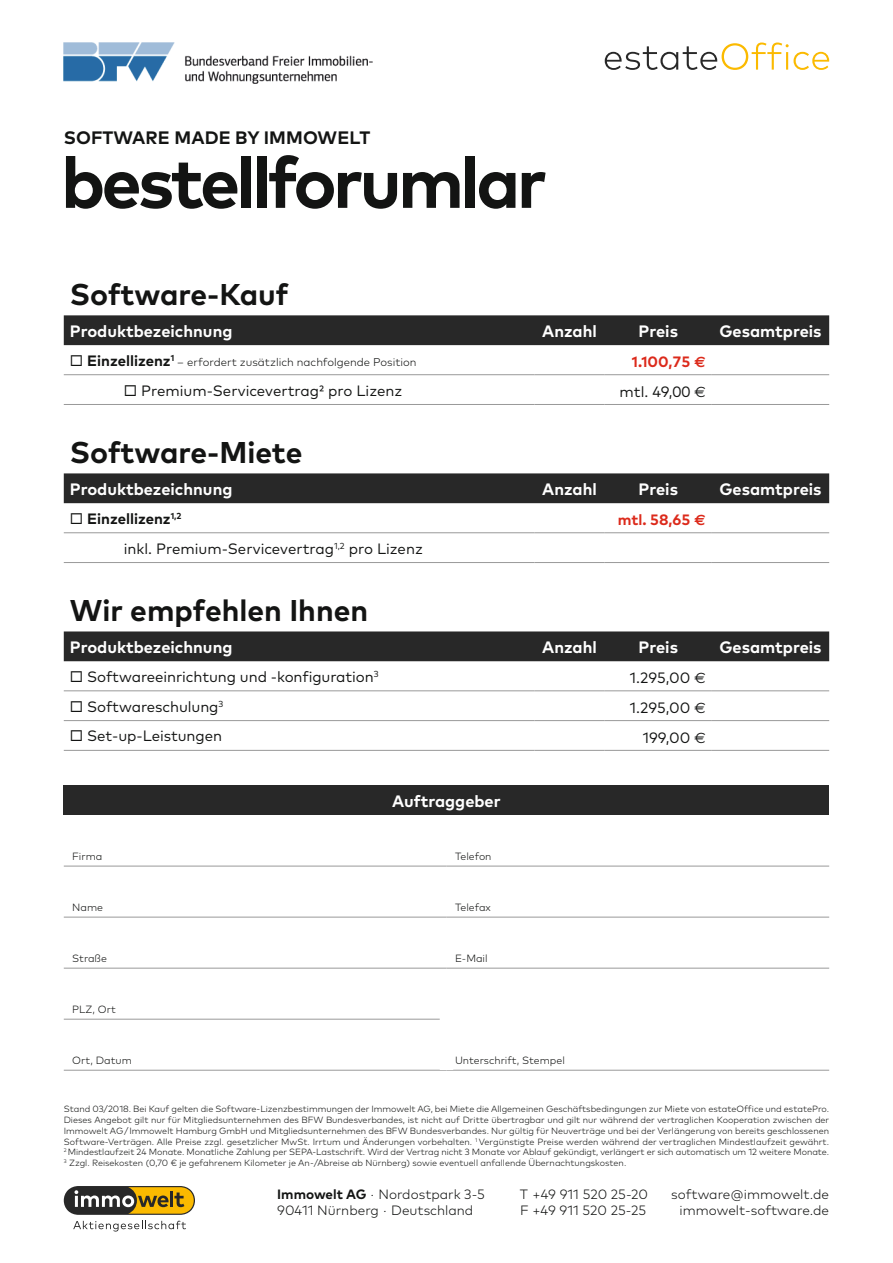
<style>
.page{position:relative;width:893px;height:1263px;background:#fff}
.page>*{position:absolute;margin:0;border:0;box-sizing:border-box;transform-origin:0 0}
.t1{font:700 72px "Mark OT";letter-spacing:-.05em;color:#131413}
.t2{font:700 30px "Mark OT";color:#131413}
.t3{font:700 18px "Mark OT";letter-spacing:.005em;color:#131413}
.t4{font:700 16.5px "Mark OT";color:#fff}
.t5{font:15px "Mark OT";letter-spacing:-.005em;color:#131413}
.t6{font:700 15px "Mark OT";color:#dc2a1b}
.t7{font:700 15px "Mark OT";color:#131413}
.t8{font:300 13.5px "Mark OT";color:#131413}
.t9{font:300 11.25px "Mark OT";color:#131413}
.t10{font:300 10.5px "Mark OT";color:#131413}
.t11{font:300 9px/10.8px "Mark OT";color:#131413;text-align:justify}
.t12{font:8.7px "Mark OT";color:#131413}
.t13{font:700 8.7px "Mark OT";color:#131413}
.s1{font-weight:700;font-size:15px}
.s2{font-family:"Euro Sans Std"}
.s3{font-weight:700}
</style>
<div class="page">
<svg style="left:605px;top:43px;width:224px;height:27px"></svg>
<div style="left:64px;top:315px;width:765px;height:30px;background:#282828"></div>
<hr style="left:64px;top:374px;width:470px;height:1px;background:#999">
<hr style="left:534px;top:374px;width:71px;height:1px;background:#999">
<hr style="left:605px;top:374px;width:107px;height:1px;background:#999">
<hr style="left:712px;top:374px;width:117px;height:1px;background:#999">
<hr style="left:64px;top:404px;width:470px;height:1px;background:#999">
<hr style="left:534px;top:404px;width:71px;height:1px;background:#999">
<hr style="left:605px;top:404px;width:107px;height:1px;background:#999">
<hr style="left:712px;top:404px;width:117px;height:1px;background:#999">
<div style="left:64px;top:473px;width:765px;height:30px;background:#282828"></div>
<hr style="left:64px;top:532px;width:470px;height:1px;background:#999">
<hr style="left:534px;top:532px;width:71px;height:1px;background:#999">
<hr style="left:605px;top:532px;width:107px;height:1px;background:#999">
<hr style="left:712px;top:532px;width:117px;height:1px;background:#999">
<hr style="left:64px;top:562px;width:470px;height:1px;background:#999">
<hr style="left:534px;top:562px;width:71px;height:1px;background:#999">
<hr style="left:605px;top:562px;width:107px;height:1px;background:#999">
<hr style="left:712px;top:562px;width:117px;height:1px;background:#999">
<div style="left:64px;top:631px;width:765px;height:30px;background:#282828"></div>
<hr style="left:64px;top:690px;width:470px;height:1px;background:#999">
<hr style="left:534px;top:690px;width:71px;height:1px;background:#999">
<hr style="left:605px;top:690px;width:107px;height:1px;background:#999">
<hr style="left:712px;top:690px;width:117px;height:1px;background:#999">
<hr style="left:64px;top:720px;width:470px;height:1px;background:#999">
<hr style="left:534px;top:720px;width:71px;height:1px;background:#999">
<hr style="left:605px;top:720px;width:107px;height:1px;background:#999">
<hr style="left:712px;top:720px;width:117px;height:1px;background:#999">
<hr style="left:64px;top:750px;width:470px;height:1px;background:#999">
<hr style="left:534px;top:750px;width:71px;height:1px;background:#999">
<hr style="left:605px;top:750px;width:107px;height:1px;background:#999">
<hr style="left:712px;top:750px;width:117px;height:1px;background:#999">
<div style="left:64px;top:785px;width:765px;height:30px;background:#282828"></div>
<hr style="left:64px;top:1070px;width:382px;height:1px;background:#999">
<hr style="left:446px;top:1070px;width:383px;height:1px;background:#999">
<hr style="left:64px;top:866px;width:382px;height:1px;background:#999">
<hr style="left:446px;top:866px;width:383px;height:1px;background:#999">
<hr style="left:64px;top:917px;width:382px;height:1px;background:#999">
<hr style="left:446px;top:917px;width:383px;height:1px;background:#999">
<hr style="left:64px;top:968px;width:382px;height:1px;background:#999">
<hr style="left:446px;top:968px;width:383px;height:1px;background:#999">
<hr style="left:64px;top:1019px;width:376px;height:1px;background:#999">
<svg style="left:73px;top:1221px;width:113px;height:10px"></svg>
<svg style="left:64px;top:1186px;width:131px;height:29px;background:#89753b"></svg>
<img style="left:64px;top:43px;width:308px;height:40px">
<h3 class="t3" style="left:64px;top:126px;width:308px">SOFTWARE MADE BY IMMOWELT</h3>
<h1 class="t1" style="left:61px;top:136px;width:487px">bestellforumlar</h1>
<h2 class="t2" style="left:70px;top:275px;width:220px">Software-Kauf</h2>
<h3 class="t4" style="left:70px;top:320px;width:164px">Produktbezeichnung</h3>
<h3 class="t4" style="left:542px;top:320px;width:56px">Anzahl</h3>
<h3 class="t4" style="left:638px;top:320px;width:41px">Preis</h3>
<h3 class="t4" style="left:719px;top:320px;width:104px">Gesamtpreis</h3>
<p class="t9" style="left:70px;top:355px;width:348px">◻ <span class="s1">Einzellizenz</span><sup>1</sup> – erfordert zusätzlich nachfolgende Position</p>
<h3 class="t6" style="left:632px;top:352px;width:75px">1.100,75 <span class="s2">€</span></h3>
<h3 class="t5" style="left:124px;top:381px;width:280px">◻ Premium-Servicevertrag2 pro Lizenz</h3>
<h3 class="t5" style="left:620px;top:382px;width:88px">mtl. 49,00 <span class="s2">€</span></h3>
<h2 class="t2" style="left:70px;top:433px;width:234px">Software-Miete</h2>
<h3 class="t4" style="left:70px;top:478px;width:164px">Produktbezeichnung</h3>
<p class="t4" style="left:542px;top:478px;width:56px">Anzahl</p>
<p class="t4" style="left:638px;top:478px;width:41px">Preis</p>
<p class="t4" style="left:719px;top:478px;width:104px">Gesamtpreis</p>
<p class="t7" style="left:70px;top:509px;width:102px">◻ Einzellizenz</p>
<p class="t13" style="left:171px;top:510px;width:12px">1,2</p>
<p class="t6" style="left:618px;top:510px;width:90px">mtl. 58,65 <span class="s2">€</span></p>
<p class="t5" style="left:124px;top:539px;width:212px">inkl. Premium-Servicevertrag</p>
<p class="t12" style="left:334px;top:540px;width:12px">1,2</p>
<p class="t5" style="left:349px;top:539px;width:76px">pro Lizenz</p>
<p class="t2" style="left:70px;top:591px;width:300px">Wir empfehlen Ihnen</p>
<p class="t4" style="left:70px;top:636px;width:164px">Produktbezeichnung</p>
<p class="t4" style="left:542px;top:636px;width:56px">Anzahl</p>
<p class="t4" style="left:638px;top:636px;width:41px">Preis</p>
<p class="t4" style="left:719px;top:636px;width:104px">Gesamtpreis</p>
<p class="t5" style="left:70px;top:667px;width:310px">◻ Softwareeinrichtung und -konfiguration<sup>3</sup></p>
<p class="t5" style="left:630px;top:669px;width:77px">1.295,00 <span class="s2">€</span></p>
<p class="t5" style="left:70px;top:697px;width:150px">◻ Softwareschulung</p>
<p class="t12" style="left:219px;top:698px;width:6px">3</p>
<p class="t5" style="left:630px;top:699px;width:77px">1.295,00 <span class="s2">€</span></p>
<p class="t5" style="left:70px;top:727px;width:154px">◻ Set-up-Leistungen</p>
<p class="t5" style="left:643px;top:728px;width:65px">199,00 <span class="s2">€</span></p>
<p class="t4" style="left:392px;top:790px;width:110px">Auftraggeber</p>
<p class="t10" style="left:72px;top:850px;width:32px">Firma</p>
<p class="t10" style="left:455px;top:850px;width:38px">Telefon</p>
<p class="t10" style="left:72px;top:901px;width:32px">Name</p>
<p class="t10" style="left:455px;top:901px;width:37px">Telefax</p>
<p class="t10" style="left:72px;top:952px;width:36px">Straße</p>
<p class="t10" style="left:455px;top:952px;width:34px">E-Mail</p>
<p class="t10" style="left:72px;top:1003px;width:45px">PLZ, Ort</p>
<p class="t10" style="left:72px;top:1054px;width:61px">Ort, Datum</p>
<p class="t10" style="left:455px;top:1054px;width:111px">Unterschrift, Stempel</p>
<p class="t11" style="left:64px;top:1103px;width:767px">Stand 03/2018. Bei Kauf gelten die Software-Lizenzbestimmungen der Immowelt AG, bei Miete die Allgemeinen Geschäftsbedingungen zur Miete von estateOffice und estatePro.<br>Dieses Angebot gilt nur für Mitgliedsunternehmen des BFW Bundesverbandes, ist nicht auf Dritte übertragbar und gilt nur während der vertraglichen Kooperation zwischen der Immowelt AG / Immowelt Hamburg GmbH und Mitgliedsunternehmen des BFW Bundesverbandes. Nur gültig für Neuverträge und bei der Verlängerung von bereits geschlossenen</p>
<p class="t11" style="left:64px;top:1136px;width:767px">Software-Verträgen. Alle Preise zzgl. gesetzlicher MwSt. Irrtum und Änderungen vorbehalten. <sup>1</sup> Vergünstigte Preise werden während der vertraglichen Mindestlaufzeit gewährt.</p>
<p class="t11" style="left:64px;top:1147px;width:767px"><sup>2</sup> Mindestlaufzeit 24 Monate. Monatliche Zahlung per SEPA-Lastschrift. Wird der Vertrag nicht 3 Monate vor Ablauf gekündigt, verlängert er sich automatisch um 12 weitere Monate.<br><sup>3</sup> Zzgl. Reisekosten (0,70 € je gefahrenem Kilometer je An-/Abreise ab Nürnberg) sowie eventuell anfallende Übernachtungskosten.</p>
<p class="t8" style="left:277px;top:1186px;width:209px"><span class="s3">Immowelt AG</span> · Nordostpark 3-5</p>
<p class="t8" style="left:520px;top:1186px;width:130px">T +49 911 520 25-20</p>
<p class="t8" style="left:671px;top:1186px;width:159px">software@immowelt.de</p>
<p class="t8" style="left:277px;top:1202px;width:198px">90411 Nürnberg · Deutschland</p>
<p class="t8" style="left:520px;top:1202px;width:127px">F +49 911 520 25-25</p>
<p class="t8" style="left:679px;top:1202px;width:151px">immowelt-software.de</p>
</div>
